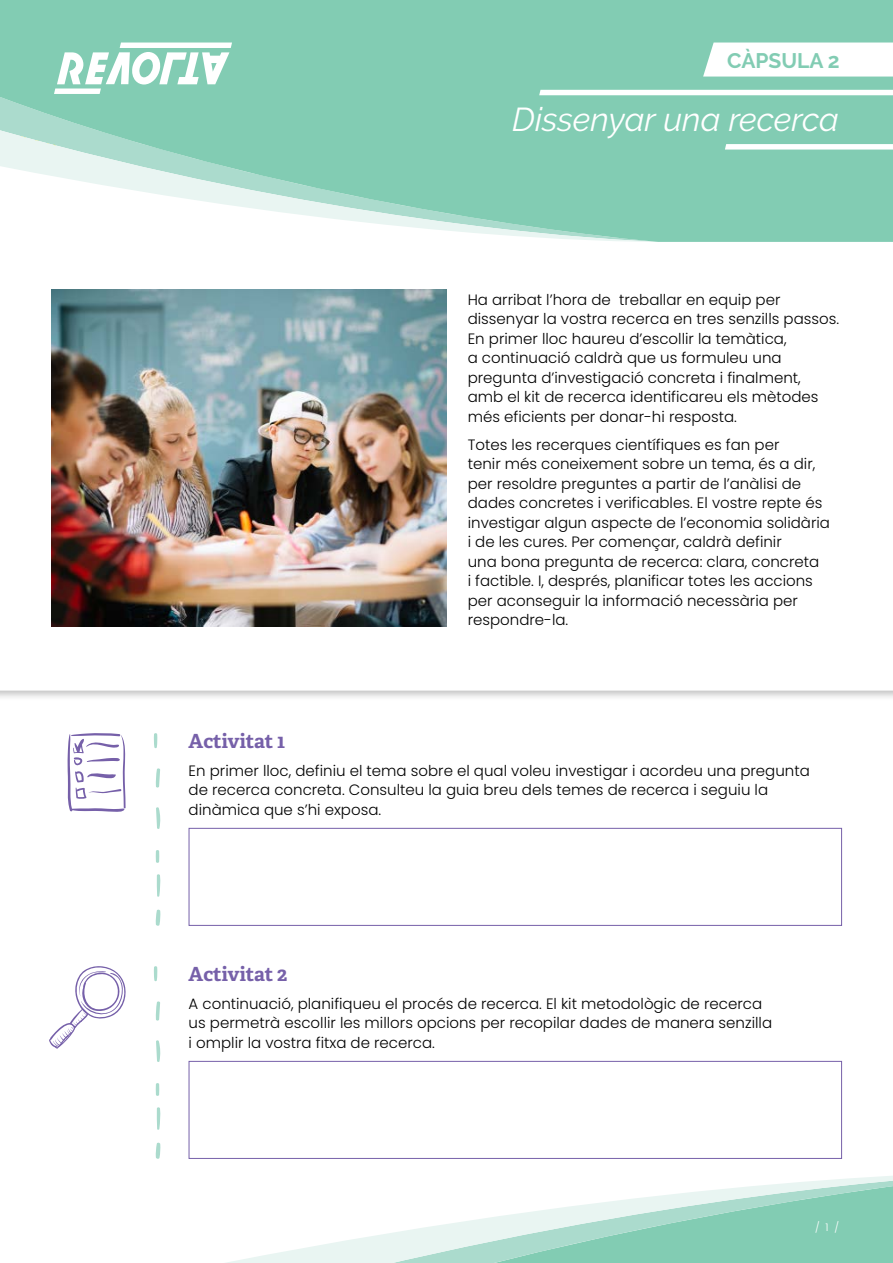
<style>
.page{position:relative;width:893px;height:1263px;background:#fff}
.page>*{position:absolute;margin:0;border:0;box-sizing:border-box;transform-origin:0 0}
.t1{font:italic 33px "Raleway";color:#fff}
.H1_número_càpsula{font:700 21px "Raleway";color:#82ccb3}
.H2_subtítols{font:700 19.5px "Adelle";letter-spacing:-.005em;color:#7660a9}
.texto_general{font:300 15px/19.5px "Poppins";color:#000}
.pàgina_numeració{font:300 10.5px "Poppins";color:#fff}
</style>
<div class="page">
<svg style="left:0;top:0;width:893px;height:242px;background:#95d3be"></svg>
<svg style="left:54px;top:43px;width:178px;height:51px"></svg>
<svg style="left:226px;top:1176px;width:667px;height:87px"></svg>
<svg style="left:703px;top:43px;width:190px;height:34px"></svg>
<svg style="left:725px;top:144px;width:168px;height:6px"></svg>
<svg style="left:539px;top:90px;width:354px;height:5px"></svg>
<svg style="left:49px;top:966px;width:77px;height:83px"></svg>
<img style="left:51px;top:289px;width:395px;height:338px">
<div style="left:189px;top:828px;width:653px;height:98px;border:1px solid #7660a9"></div>
<div style="left:189px;top:1061px;width:653px;height:98px;border:1px solid #7660a9"></div>
<svg style="left:156px;top:909px;width:4px;height:17px"></svg>
<svg style="left:157px;top:874px;width:4px;height:23px"></svg>
<hr style="left:156px;top:849px;width:3px;height:14px;background:#abdbcd;border-radius:2px">
<svg style="left:156px;top:807px;width:5px;height:22px"></svg>
<svg style="left:156px;top:768px;width:4px;height:20px"></svg>
<svg style="left:154px;top:733px;width:3px;height:15px"></svg>
<svg style="left:156px;top:1142px;width:4px;height:17px"></svg>
<svg style="left:157px;top:1107px;width:4px;height:23px"></svg>
<hr style="left:156px;top:1082px;width:3px;height:14px;background:#abdbcd;border-radius:2px">
<svg style="left:156px;top:1040px;width:5px;height:22px"></svg>
<svg style="left:156px;top:1001px;width:4px;height:20px"></svg>
<svg style="left:154px;top:966px;width:3px;height:15px"></svg>
<svg style="left:67px;top:733px;width:59px;height:79px"></svg>
<p class="H1_número_càpsula" style="left:727px;top:49px;width:114px">CÀPSULA 2</p>
<p class="t1" style="left:512px;top:100px;width:328px">Dissenyar una recerca</p>
<p class="texto_general" style="left:468px;top:290px;width:373px">Ha arribat l’hora de treballar en equip per dissenyar la vostra recerca en tres senzills passos.<br>En primer lloc haureu d’escollir la temàtica,<br>a continuació caldrà que us formuleu una pregunta d’investigació concreta i finalment, amb el kit de recerca identificareu els mètodes més eficients per donar-hi resposta.</p>
<p class="texto_general" style="left:468px;top:435px;width:364px">Totes les recerques científiques es fan per<br>tenir més coneixement sobre un tema, és a dir, per resoldre preguntes a partir de l’anàlisi de dades concretes i verificables. El vostre repte és investigar algun aspecte de l’economia solidària i de les cures. Per començar, caldrà definir<br>una bona pregunta de recerca: clara, concreta<br>i factible. I, després, planificar totes les accions per aconseguir la informació necessària per respondre-la.</p>
<p class="H2_subtítols" style="left:189px;top:728px;width:98px">Activitat 1</p>
<p class="texto_general" style="left:189px;top:761px;width:623px">En primer lloc, definiu el tema sobre el qual voleu investigar i acordeu una pregunta de recerca concreta. Consulteu la guia breu dels temes de recerca i seguiu la dinàmica que s’hi exposa.</p>
<p class="H2_subtítols" style="left:189px;top:961px;width:100px">Activitat 2</p>
<p class="texto_general" style="left:189px;top:994px;width:585px">A continuació, planifiqueu el procés de recerca. El kit metodològic de recerca us permetrà escollir les millors opcions per recopilar dades de manera senzilla i omplir la vostra fitxa de recerca.</p>
<p class="pàgina_numeració" style="left:815px;top:1221px;width:25px">/ 1 /</p>
</div>
